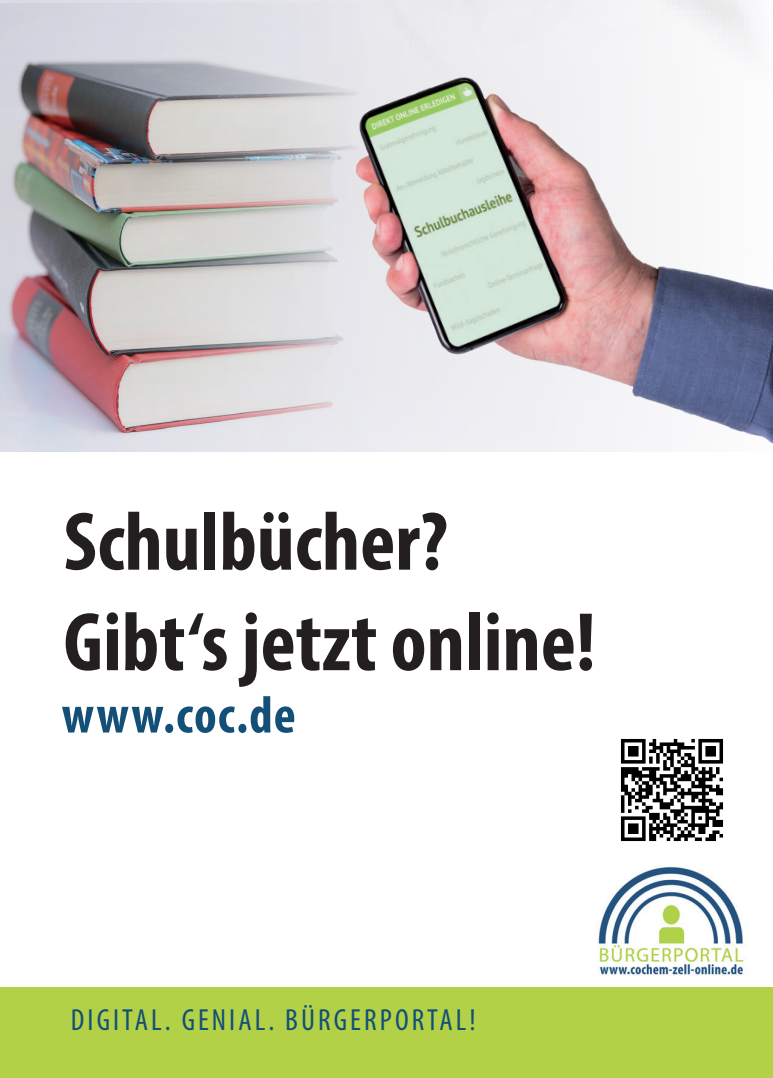
<style>
.page{position:relative;width:773px;height:1078px;background:#fff}
.page>*{position:absolute;margin:0;border:0;box-sizing:border-box;transform-origin:0 0}
.t1{font:700 condensed 83.75px/100.5px "Myriad Pro";color:#231f20}
.t2{font:700 condensed 52.5px "Myriad Pro";letter-spacing:.02em;color:#134f77}
.t3{font:condensed 30.5px "Myriad Pro";letter-spacing:.1em;color:#134f77}
</style>
<div class="page">
<div style="left:0;top:986px;width:772px;height:91px;background:#b3d147"></div>
<img style="left:598px;top:866px;width:146px;height:110px">
<img style="left:327px;top:33px;width:445px;height:419px">
<img style="left:0;top:4px;width:364px;height:447px">
<img style="left:620px;top:738px;width:104px;height:104px">
<p class="t1" style="left:64px;top:489px;width:533px">Schulbücher?<br>Gibt‘s jetzt online!</p>
<p class="t2" style="left:62px;top:682px;width:235px">www.coc.de</p>
<p class="t3" style="left:71px;top:1001px;width:406px">DIGITAL. GENIAL. BÜRGERPORTAL!</p>
</div>
